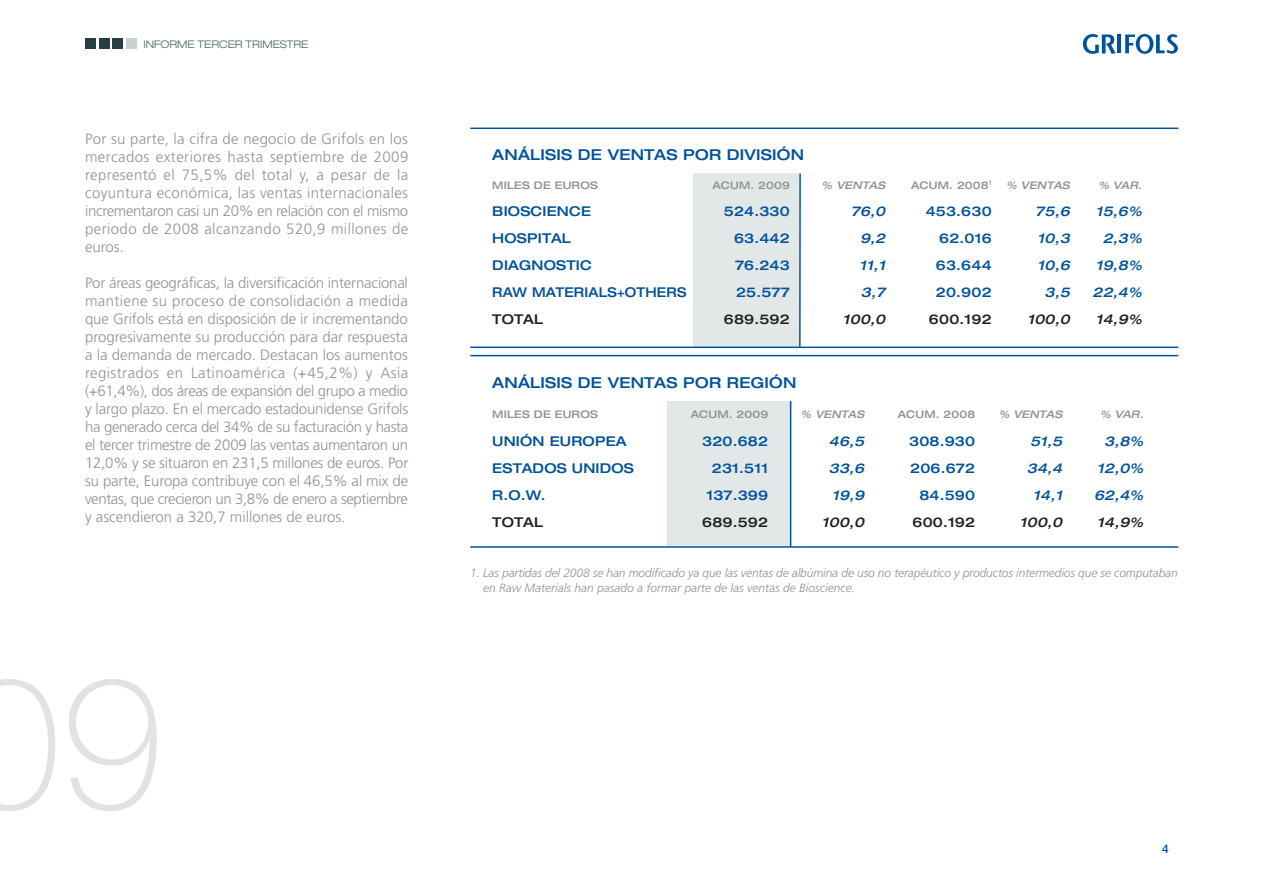
<style>
.page{position:relative;width:1263px;height:893px;background:#fff}
.page>*{position:absolute;margin:0;border:0;box-sizing:border-box;transform-origin:0 0}
.t1{font:100 185.1px "Helvetica Neue";color:#e1e2e4}
.TEXT_NORMAL{font:300 15px/18px "Frutiger";color:#919295;text-align:justify}
.TAULA_BLAU{font:500 expanded 15px "Helvetica Neue";letter-spacing:.015em;color:#01529b}
.TAULA_NORMAL{font:500 expanded 15px "Helvetica Neue";letter-spacing:.015em;color:#01529b}
.TAULA_NORMAL-2{font:500 expanded 13.5px "Helvetica Neue";letter-spacing:.015em;color:#01529b}
.TAULA_NORMAL-3{font:italic 500 expanded 13.5px "Helvetica Neue";letter-spacing:.015em;color:#01529b}
.TAULA_NORMAL-4{font:500 expanded 13.5px "Helvetica Neue";letter-spacing:.015em;color:#231f20}
.TAULA_NORMAL-5{font:italic 500 expanded 13.5px "Helvetica Neue";letter-spacing:.015em;color:#231f20}
.TAULA_NORMAL-6{font:500 expanded 13.5px "Helvetica Neue";letter-spacing:.015em;color:#01529b;scale:.94 1}
.subíndex{font:italic 300 12px/14.4px "Frutiger";letter-spacing:-.01em;color:#919295}
.t2{font:500 12px "Helvetica Neue";color:#01529b}
.TAULA_BLAU-2{font:500 expanded 10.5px "Helvetica Neue";letter-spacing:.015em;color:#919295}
.TAULA_NORMAL-7{font:500 expanded 10.5px "Helvetica Neue";letter-spacing:.015em;color:#919295}
.t3{font:300 expanded 10.5px "Helvetica Neue";color:#4a6162}
.TAULA_BLAU-3{font:italic 500 expanded 10.5px "Helvetica Neue";letter-spacing:.015em;color:#919295}
.TAULA_NORMAL-8{font:italic 500 expanded 10.5px "Helvetica Neue";letter-spacing:.015em;color:#919295}
</style>
<div class="page">
<div style="left:85px;top:38px;width:11px;height:11px;background:#273f41"></div>
<div style="left:113px;top:38px;width:10px;height:11px;background:#273f41"></div>
<div style="left:99px;top:38px;width:10px;height:11px;background:#273f41"></div>
<div style="left:126px;top:38px;width:11px;height:11px;background:#c8d2d3"></div>
<svg style="left:1083px;top:34px;width:32px;height:20px"></svg>
<hr style="left:1117px;top:35px;width:4px;height:18px;background:#01529a">
<svg style="left:1125px;top:34px;width:53px;height:20px"></svg>
<div style="left:694px;top:173px;width:105px;height:174px;background:#e2e7e8"></div>
<hr style="left:799px;top:173px;width:2px;height:174px;background:#01529b">
<hr style="left:470px;top:128px;width:708px;height:1px;background:#01529b">
<hr style="left:470px;top:347px;width:708px;height:1px;background:#01529b">
<div style="left:667px;top:401px;width:123px;height:145px;background:#e2e7e8"></div>
<hr style="left:790px;top:401px;width:1px;height:146px;background:#01529b">
<hr style="left:470px;top:546px;width:708px;height:2px;background:#01529b">
<hr style="left:470px;top:355px;width:708px;height:1px;background:#01529b">
<p class="t3" style="left:143px;top:38px;width:167px">INFORME TERCER TRIMESTRE</p>
<p class="TEXT_NORMAL" style="left:85px;top:130px;width:325px">Por su parte, la cifra de negocio de Grifols en los mercados exteriores hasta septiembre de 2009 representó el 75,5% del total y, a pesar de la coyuntura económica, las ventas internacionales incrementaron casi un 20% en relación con el mismo periodo de 2008 alcanzando 520,9 millones de euros.</p>
<p class="TEXT_NORMAL" style="left:85px;top:274px;width:325px">Por áreas geográficas, la diversificación internacional mantiene su proceso de consolidación a medida que Grifols está en disposición de ir incrementando progresivamente su producción para dar respuesta a la demanda de mercado. Destacan los aumentos registrados en Latinoamérica (+45,2%) y Asia (+61,4%), dos áreas de expansión del grupo a medio y largo plazo. En el mercado estadounidense Grifols ha generado cerca del 34% de su facturación y hasta el tercer trimestre de 2009 las ventas aumentaron un 12,0% y se situaron en 231,5 millones de euros. Por su parte, Europa contribuye con el 46,5% al mix de ventas, que crecieron un 3,8% de enero a septiembre y ascendieron a 320,7 millones de euros.</p>
<h1 class="t1" style="left:-43px;top:637px;width:207px">09</h1>
<p class="TAULA_BLAU" style="left:492px;top:145px;width:313px">ANÁLISIS DE VENTAS POR DIVISIÓN</p>
<p class="TAULA_BLAU-2" style="left:492px;top:178px;width:19px">MILES</p>
<p class="TAULA_BLAU-2" style="left:534px;top:178px;width:29px">DE EUROS</p>
<p class="TAULA_BLAU-2" style="left:712px;top:178px;width:19px">ACUM</p>
<p class="TAULA_BLAU-2" style="left:750px;top:178px;width:41px">. 2009</p>
<p class="TAULA_BLAU-3" style="left:822px;top:178px;width:65px">% VENTAS</p>
<p class="TAULA_BLAU-2" style="left:911px;top:178px;width:19px">ACUM</p>
<p class="TAULA_BLAU-2" style="left:949px;top:178px;width:44px">. 2008<sup>1</sup></p>
<p class="TAULA_BLAU-3" style="left:1006px;top:178px;width:65px">% VENTAS</p>
<p class="TAULA_BLAU-3" style="left:1098px;top:178px;width:45px">% VAR.</p>
<p class="TAULA_NORMAL-2" style="left:492px;top:202px;width:22px">BIOSCIENCE</p>
<p class="TAULA_NORMAL-2" style="left:724px;top:202px;width:67px">524.330</p>
<p class="TAULA_NORMAL-3" style="left:851px;top:202px;width:36px">76,0</p>
<p class="TAULA_NORMAL-2" style="left:926px;top:202px;width:67px">453.630</p>
<p class="TAULA_NORMAL-3" style="left:1035px;top:202px;width:36px">75,6</p>
<p class="TAULA_NORMAL-3" style="left:1096px;top:202px;width:48px">15,6%</p>
<p class="TAULA_NORMAL-2" style="left:492px;top:229px;width:22px">HOSPITAL</p>
<p class="TAULA_NORMAL-2" style="left:734px;top:229px;width:57px">63.442</p>
<p class="TAULA_NORMAL-3" style="left:860px;top:229px;width:27px">9,2</p>
<p class="TAULA_NORMAL-2" style="left:939px;top:229px;width:54px">62.016</p>
<p class="TAULA_NORMAL-3" style="left:1037px;top:229px;width:34px">10,3</p>
<p class="TAULA_NORMAL-3" style="left:1103px;top:229px;width:41px">2,3%</p>
<p class="TAULA_NORMAL-2" style="left:492px;top:256px;width:49px">DIAGNOSTIC</p>
<p class="TAULA_NORMAL-2" style="left:735px;top:256px;width:56px">76.243</p>
<p class="TAULA_NORMAL-3" style="left:859px;top:256px;width:27px">11,1</p>
<p class="TAULA_NORMAL-2" style="left:936px;top:256px;width:57px">63.644</p>
<p class="TAULA_NORMAL-3" style="left:1037px;top:256px;width:34px">10,6</p>
<p class="TAULA_NORMAL-3" style="left:1096px;top:256px;width:48px">19,8%</p>
<p class="TAULA_NORMAL-6" style="left:492px;top:283px;width:68px">RAW MATERIALS</p>
<p class="TAULA_NORMAL-6" style="left:617px;top:283px;width:33px">+OTHERS</p>
<p class="TAULA_NORMAL-2" style="left:736px;top:283px;width:55px">25.577</p>
<p class="TAULA_NORMAL-3" style="left:861px;top:283px;width:26px">3,7</p>
<p class="TAULA_NORMAL-2" style="left:936px;top:283px;width:57px">20.902</p>
<p class="TAULA_NORMAL-3" style="left:1044px;top:283px;width:27px">3,5</p>
<p class="TAULA_NORMAL-3" style="left:1092px;top:283px;width:51px">22,4%</p>
<p class="TAULA_NORMAL-4" style="left:492px;top:310px;width:52px">TOTAL</p>
<p class="TAULA_NORMAL-4" style="left:724px;top:310px;width:67px">689.592</p>
<p class="TAULA_NORMAL-5" style="left:843px;top:310px;width:44px">100,0</p>
<p class="TAULA_NORMAL-4" style="left:929px;top:310px;width:64px">600.192</p>
<p class="TAULA_NORMAL-5" style="left:1027px;top:310px;width:44px">100,0</p>
<p class="TAULA_NORMAL-5" style="left:1096px;top:310px;width:48px">14,9%</p>
<p class="TAULA_NORMAL" style="left:492px;top:373px;width:306px">ANÁLISIS DE VENTAS POR REGIÓN</p>
<p class="TAULA_NORMAL-7" style="left:492px;top:408px;width:19px">MILES</p>
<p class="TAULA_NORMAL-7" style="left:534px;top:408px;width:29px">DE EUROS</p>
<p class="TAULA_NORMAL-7" style="left:691px;top:408px;width:19px">ACUM</p>
<p class="TAULA_NORMAL-7" style="left:729px;top:408px;width:41px">. 2009</p>
<p class="TAULA_NORMAL-8" style="left:801px;top:408px;width:65px">% VENTAS</p>
<p class="TAULA_NORMAL-7" style="left:898px;top:408px;width:19px">ACUM</p>
<p class="TAULA_NORMAL-7" style="left:936px;top:408px;width:41px">. 2008</p>
<p class="TAULA_NORMAL-8" style="left:999px;top:408px;width:65px">% VENTAS</p>
<p class="TAULA_NORMAL-8" style="left:1100px;top:408px;width:45px">% VAR.</p>
<p class="TAULA_NORMAL-2" style="left:492px;top:433px;width:23px">UNIÓN</p>
<p class="TAULA_NORMAL-2" style="left:550px;top:433px;width:21px">EUROPEA</p>
<p class="TAULA_NORMAL-2" style="left:702px;top:433px;width:67px">320.682</p>
<p class="TAULA_NORMAL-3" style="left:829px;top:433px;width:37px">46,5</p>
<p class="TAULA_NORMAL-2" style="left:909px;top:433px;width:67px">308.930</p>
<p class="TAULA_NORMAL-3" style="left:1030px;top:433px;width:34px">51,5</p>
<p class="TAULA_NORMAL-3" style="left:1104px;top:433px;width:41px">3,8%</p>
<p class="TAULA_NORMAL-2" style="left:492px;top:460px;width:22px">ESTADOS</p>
<p class="TAULA_NORMAL-2" style="left:572px;top:460px;width:21px">UNIDOS</p>
<p class="TAULA_NORMAL-2" style="left:712px;top:460px;width:58px">231.511</p>
<p class="TAULA_NORMAL-3" style="left:829px;top:460px;width:37px">33,6</p>
<p class="TAULA_NORMAL-2" style="left:910px;top:460px;width:66px">206.672</p>
<p class="TAULA_NORMAL-3" style="left:1027px;top:460px;width:37px">34,4</p>
<p class="TAULA_NORMAL-3" style="left:1097px;top:460px;width:48px">12,0%</p>
<p class="TAULA_NORMAL-2" style="left:492px;top:487px;width:55px">R.O.W.</p>
<p class="TAULA_NORMAL-2" style="left:706px;top:487px;width:63px">137.399</p>
<p class="TAULA_NORMAL-3" style="left:832px;top:487px;width:34px">19,9</p>
<p class="TAULA_NORMAL-2" style="left:919px;top:487px;width:57px">84.590</p>
<p class="TAULA_NORMAL-3" style="left:1033px;top:487px;width:30px">14,1</p>
<p class="TAULA_NORMAL-3" style="left:1094px;top:487px;width:51px">62,4%</p>
<p class="TAULA_NORMAL-4" style="left:492px;top:514px;width:52px">TOTAL</p>
<p class="TAULA_NORMAL-4" style="left:702px;top:514px;width:67px">689.592</p>
<p class="TAULA_NORMAL-5" style="left:822px;top:514px;width:44px">100,0</p>
<p class="TAULA_NORMAL-4" style="left:912px;top:514px;width:64px">600.192</p>
<p class="TAULA_NORMAL-5" style="left:1020px;top:514px;width:44px">100,0</p>
<p class="TAULA_NORMAL-5" style="left:1097px;top:514px;width:48px">14,9%</p>
<p class="subíndex" style="left:483px;top:566px;width:696px;text-indent:-13px">1. Las partidas del 2008 se han modificado ya que las ventas de albúmina de uso no terapéutico y productos intermedios que se computaban en Raw Materials han pasado a formar parte de las ventas de Bioscience.</p>
<p class="t2" style="left:1162px;top:842px;width:8px">4</p>
</div>
